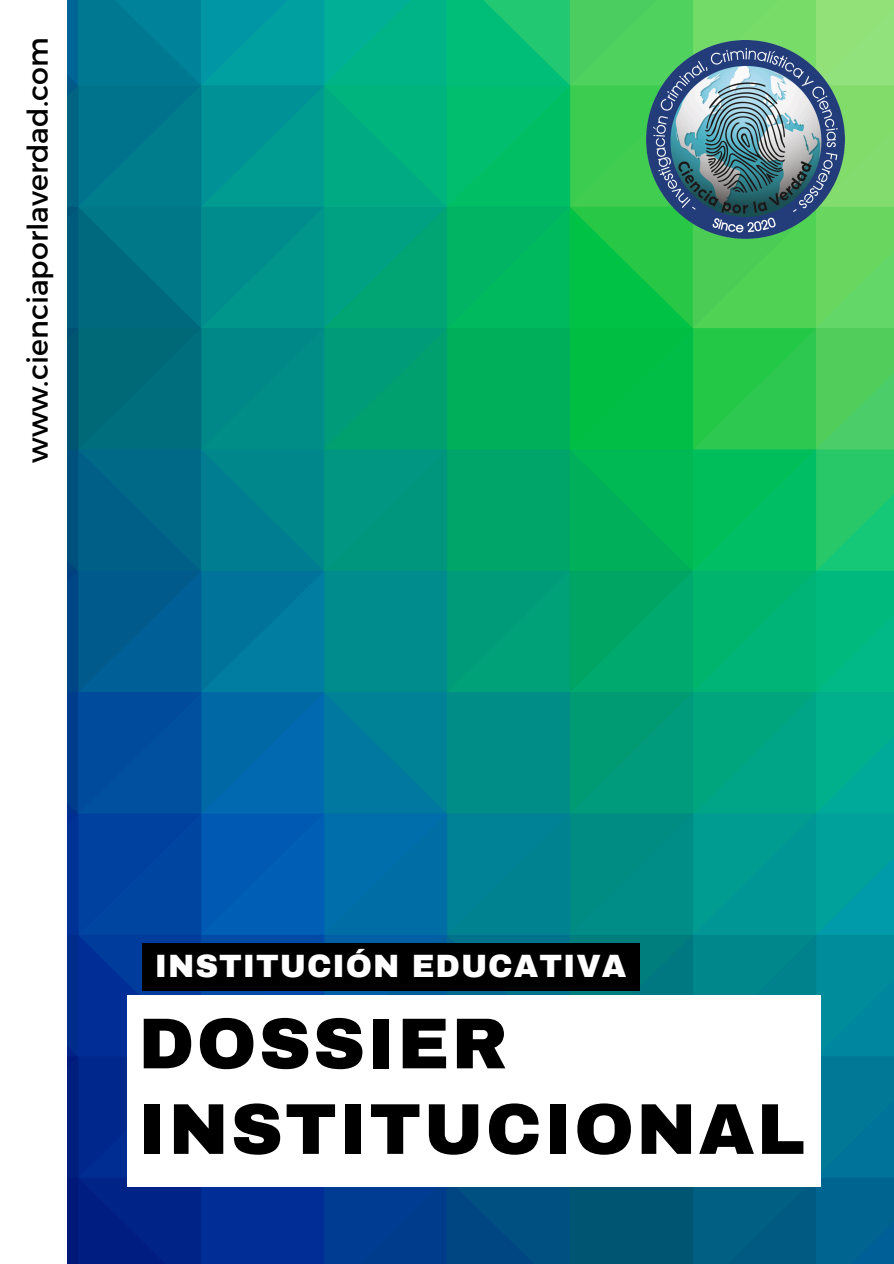
<style>
.page{position:relative;width:894px;height:1264px;background:#fff}
.page>*{position:absolute;margin:0;border:0;box-sizing:border-box;transform-origin:0 0}
.t1{font:900 72px/85.5px "Archivo";letter-spacing:.03em;color:#000}
.t2{font:900 31.5px "Archivo";letter-spacing:.03em;color:#fff}
.t3{font:28.5px "Montserrat";color:#000}
</style>
<div class="page">
<img style="left:67px;top:0;width:826px;height:1263px">
<div style="left:126px;top:995px;width:694px;height:192px;background:#fff"></div>
<img style="left:646px;top:41px;width:198px;height:198px">
<div style="left:142px;top:942px;width:497px;height:48px;background:#000"></div>
<h2 class="t3" style="left:19px;top:463px;width:427px;rotate:-90deg">www.cienciaporlaverdad.com</h2>
<p class="t2" style="left:155px;top:949px;width:473px">INSTITUCIÓN EDUCATIVA</p>
<p class="t1" style="left:138px;top:1001px;width:667px">DOSSIER<br>INSTITUCIONAL</p>
</div>
